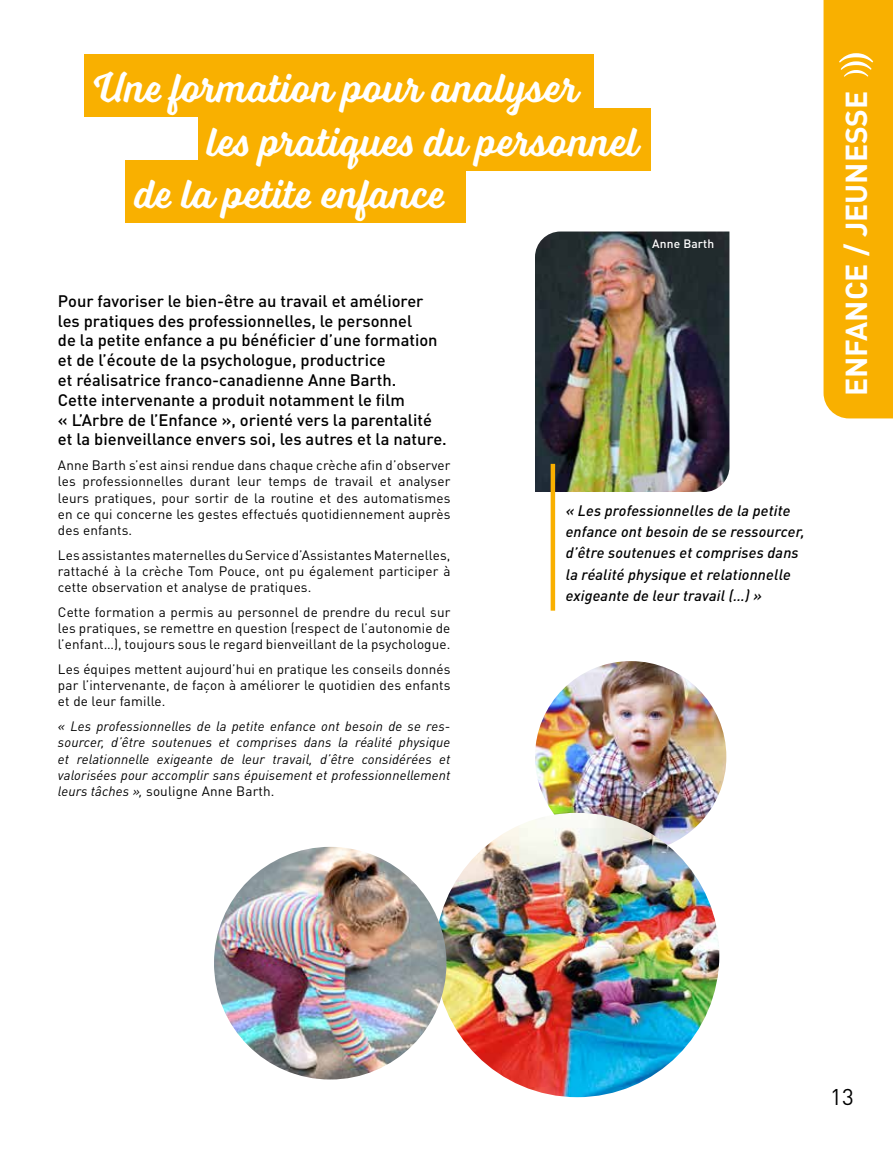
<style>
.page{position:relative;width:893px;height:1149px;background:#fff}
.page>*{position:absolute;margin:0;border:0;box-sizing:border-box;transform-origin:0 0}
.t1{font:43.5px "Voltage";color:#fff}
.t2{font:700 30px "DIN";color:#fff}
.t3{font:22.5px "DIN";color:#000}
.t4{font:500 16.5px/19.8px "DIN";color:#000}
.t5{font:italic 500 15px/21px "DINOT";letter-spacing:.01em;color:#000}
.t6{font:13.5px/16.2px "DIN";letter-spacing:.01em;color:#000;text-align:justify}
.t7{font:italic 13.5px/16.2px "DINOT";letter-spacing:.01em;color:#000}
.t8{font:500 12px "DINOT";letter-spacing:.01em;color:#fff}
.s1{font-family:"DINOT";font-style:italic}
</style>
<div class="page">
<img style="left:535px;top:231px;width:194px;height:261px">
<img style="left:535px;top:661px;width:191px;height:191px;border-radius:96px">
<img style="left:435px;top:812px;width:284px;height:284px;border-radius:142px">
<img style="left:214px;top:846px;width:232px;height:233px;border-radius:116px">
<hr style="left:551px;top:463px;width:4px;height:147px;background:#f9b000">
<div style="left:125px;top:160px;width:341px;height:63px;background:#f9b000"></div>
<svg style="left:823px;top:0;width:70px;height:418px"></svg>
<div style="left:198px;top:108px;width:453px;height:63px;background:#f9b000"></div>
<div style="left:84px;top:54px;width:509px;height:63px;background:#f9b000"></div>
<h1 class="t1" style="left:94px;top:61px;width:486px">Une formation pour analyser</h1>
<h1 class="t1" style="left:208px;top:116px;width:432px">les pratiques du personnel</h1>
<h1 class="t1" style="left:135px;top:167px;width:312px">de la petite enfance</h1>
<p class="t4" style="left:58px;top:290px;width:390px">Pour favoriser le bien-être au travail et améliorer les pratiques des professionnelles, le personnel<br>de la petite enfance a pu bénéficier d’une formation et de l’écoute de la psychologue, productrice<br>et réalisatrice franco-canadienne Anne Barth.<br>Cette intervenante a produit notamment le film<br>« L’Arbre de l’Enfance », orienté vers la parentalité et la bienveillance envers soi, les autres et la nature.</p>
<p class="t6" style="left:58px;top:457px;width:394px">Anne Barth s’est ainsi rendue dans chaque crèche afin d’observer les professionnelles durant leur temps de travail et analyser leurs pratiques, pour sortir de la routine et des automatismes en ce qui concerne les gestes effectués quotidiennement auprès des enfants.</p>
<p class="t6" style="left:58px;top:546px;width:394px">Les assistantes maternelles du Service d’Assistantes Maternelles, rattaché à la crèche Tom Pouce, ont pu également participer à cette observation et analyse de pratiques.</p>
<p class="t6" style="left:58px;top:603px;width:394px">Cette formation a permis au personnel de prendre du recul sur les pratiques, se remettre en question (respect de l’autonomie de l’enfant…), toujours sous le regard bienveillant de la psychologue.</p>
<p class="t6" style="left:58px;top:660px;width:394px">Les équipes mettent aujourd’hui en pratique les conseils donnés par l’intervenante, de façon à améliorer le quotidien des enfants et de leur famille.</p>
<p class="t7" style="left:58px;top:717px;width:394px">« Les professionnelles de la petite enfance ont besoin de se res&shy;sourcer, d’être soutenues et comprises dans la réalité physique et relationnelle exigeante de leur travail, d’être considérées et valorisées pour accomplir sans épuisement et professionnellement</p>
<p class="t6" style="left:58px;top:782px;width:218px"><span class="s1">leurs tâches »,</span> souligne Anne Barth.</p>
<p class="t8" style="left:652px;top:236px;width:64px">Anne Barth</p>
<p class="t5" style="left:566px;top:500px;width:240px">« Les professionnelles de la petite enfance ont besoin de se ressourcer, d’être soutenues et comprises dans la réalité physique et relationnelle exigeante de leur travail (…) »</p>
<h2 class="t2" style="left:837px;top:396px;width:307px;rotate:-90deg">ENFANCE / JEUNESSE</h2>
<h3 class="t3" style="left:830px;top:1081px;width:25px">13</h3>
</div>
